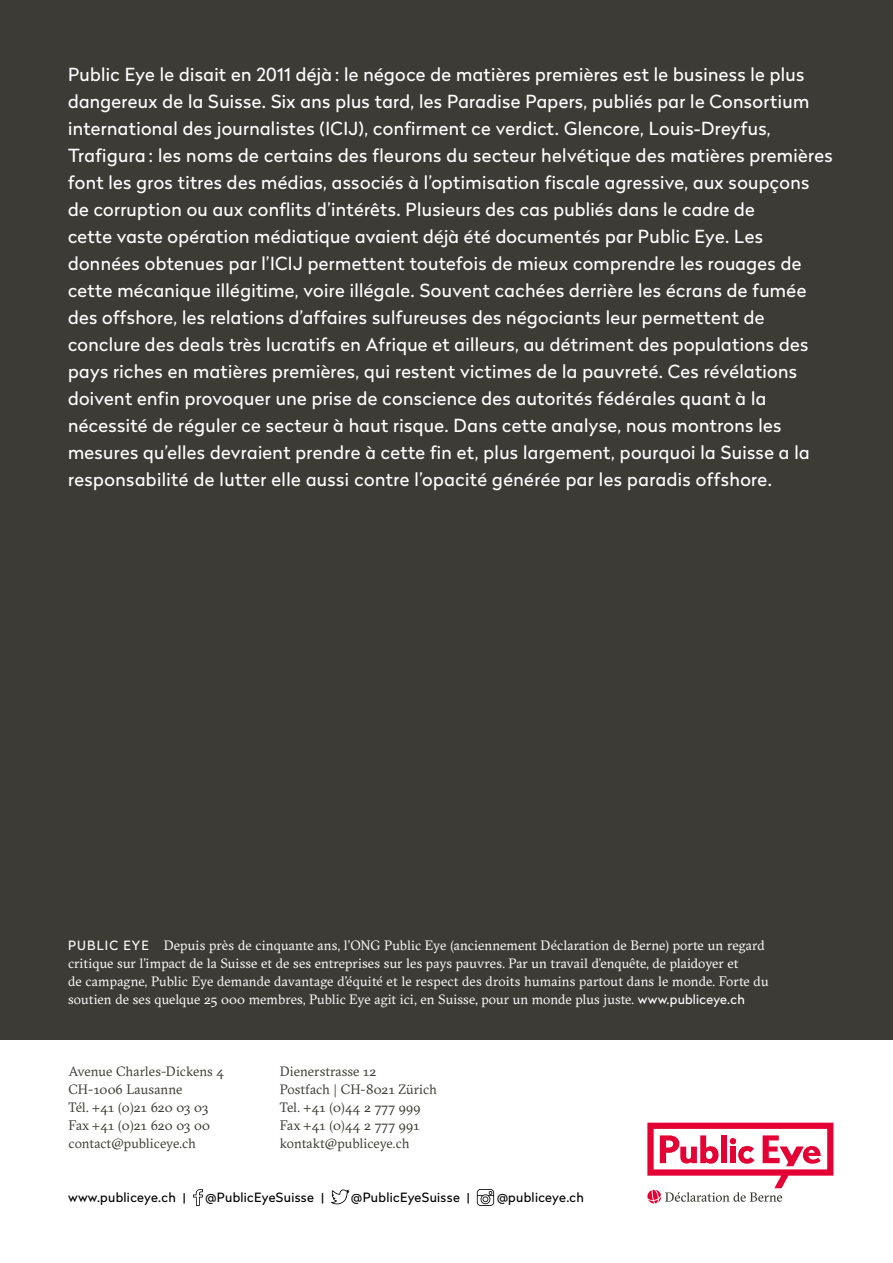
<style>
.page{position:relative;width:893px;height:1263px;background:#fff}
.page>*{position:absolute;margin:0;border:0;box-sizing:border-box;transform-origin:0 0}
._03_Lauftext_mE{font:18px/27px "Radikal";letter-spacing:.02em;color:#fff}
.t1{font:13.5px/18px "GT Sectra";letter-spacing:.01em;color:#fff}
.t2{font:13.5px "GT Sectra";letter-spacing:.005em;color:#3c3b35}
.t3{font:12.75px "Radikal";letter-spacing:.025em;color:#000}
.s1{font-family:"Radikal";font-size:12.75px}
</style>
<div class="page">
<div style="left:0;top:0;width:893px;height:1040px;background:#3c3b35"></div>
<svg style="left:647px;top:1123px;width:186px;height:80px"></svg>
<svg style="left:193px;top:1189px;width:10px;height:17px"></svg>
<svg style="left:331px;top:1189px;width:18px;height:15px"></svg>
<svg style="left:477px;top:1189px;width:17px;height:17px"></svg>
<p class="_03_Lauftext_mE" style="left:68px;top:60px;width:766px">Public Eye le disait en 2011 déjà : le négoce de matières premières est le business le plus dangereux de la Suisse. Six ans plus tard, les Paradise Papers, publiés par le Consortium international des journalistes (ICIJ), confirment ce verdict. Glencore, Louis-Dreyfus, Trafigura : les noms de certains des fleurons du secteur helvétique des matières premières font les gros titres des médias, associés à l’optimisation fiscale agressive, aux soupçons de corruption ou aux conflits d’intérêts. Plusieurs des cas publiés dans le cadre de<br>cette vaste opération médiatique avaient déjà été documentés par Public Eye. Les données obtenues par l’ICIJ permettent toutefois de mieux comprendre les rouages de cette mécanique illégitime, voire illégale. Souvent cachées derrière les écrans de fumée des offshore, les relations d’affaires sulfureuses des négociants leur permettent de conclure des deals très lucratifs en Afrique et ailleurs, au détriment des populations des pays riches en matières premières, qui restent victimes de la pauvreté. Ces révélations doivent enfin provoquer une prise de conscience des autorités fédérales quant à la nécessité de réguler ce secteur à haut risque. Dans cette analyse, nous montrons les mesures qu’elles devraient prendre à cette fin et, plus largement, pourquoi la Suisse a la responsabilité de lutter elle aussi contre l’opacité générée par les paradis offshore.</p>
<p class="t1" style="left:68px;top:936px;width:702px"><span class="s1">PUBLIC EYE</span> Depuis près de cinquante ans, l’ONG Public Eye (anciennement Déclaration de Berne) porte un regard critique sur l’impact de la Suisse et de ses entreprises sur les pays pauvres. Par un travail d’enquête, de plaidoyer et<br>de campagne, Public Eye demande davantage d’équité et le respect des droits humains partout dans le monde. Forte du soutien de ses quelque 25 000 membres, Public Eye agit ici, en Suisse, pour un monde plus juste. <span class="s1">www.publiceye.ch</span></p>
<p class="t2" style="left:69px;top:1063px;width:157px">Avenue Charles-Dickens 4</p>
<p class="t2" style="left:69px;top:1081px;width:116px">CH-1006 Lausanne</p>
<p class="t2" style="left:69px;top:1099px;width:141px">Tél. +41 (0)21 620 03 03</p>
<p class="t2" style="left:69px;top:1117px;width:143px">Fax +41 (0)21 620 03 00</p>
<p class="t2" style="left:69px;top:1135px;width:129px">contact@publiceye.ch</p>
<p class="t2" style="left:280px;top:1063px;width:98px">Dienerstrasse 12</p>
<p class="t2" style="left:280px;top:1081px;width:159px">Postfach | CH-8021 Zürich</p>
<p class="t2" style="left:280px;top:1099px;width:142px">Tel. +41 (0)44 2 777 999</p>
<p class="t2" style="left:280px;top:1117px;width:141px">Fax +41 (0)44 2 777 991</p>
<p class="t2" style="left:280px;top:1135px;width:131px">kontakt@publiceye.ch</p>
<p class="t3" style="left:68px;top:1188px;width:119px">www.publiceye.ch |</p>
<p class="t3" style="left:205px;top:1188px;width:120px">@PublicEyeSuisse |</p>
<p class="t3" style="left:351px;top:1188px;width:120px">@PublicEyeSuisse |</p>
<p class="t3" style="left:497px;top:1188px;width:88px">@publiceye.ch</p>
</div>
